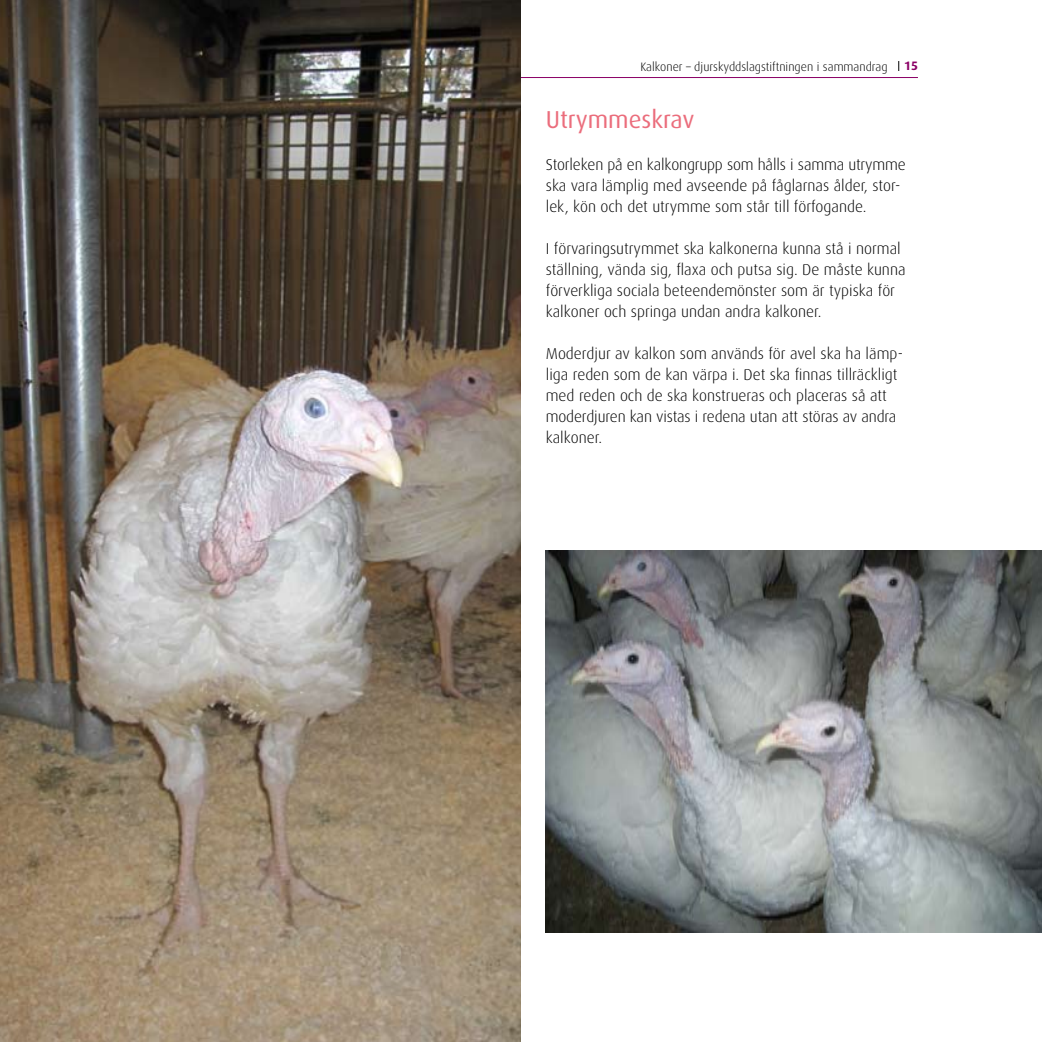
<style>
.page{position:relative;width:1042px;height:1042px;background:#fff}
.page>*{position:absolute;margin:0;border:0;box-sizing:border-box;transform-origin:0 0}
.t1{font:24.5px "Dax";color:#eb6d7c}
.t2{font:300 15.75px/21px "Dax";color:#000}
.t3{font:300 12.25px "Dax";color:#000}
.t4{font:700 12.25px "Dax";color:#8b0066}
</style>
<div class="page">
<hr style="left:124px;top:77px;width:794px;height:1px;background:#8b0066">
<img style="left:546px;top:551px;width:496px;height:382px">
<img style="left:0;top:0;width:521px;height:1042px">
<p class="t3" style="left:640px;top:60px;width:249px">Kalkoner – djurskyddslagstiftningen i sammandrag</p>
<p class="t4" style="left:904px;top:59px;width:14px">15</p>
<h1 class="t1" style="left:546px;top:106px;width:150px">Utrymmeskrav</h1>
<p class="t2" style="left:546px;top:154px;width:361px">Storleken på en kalkongrupp som hålls i samma utrymme ska vara lämplig med avseende på fåglarnas ålder, stor&shy;lek, kön och det utrymme som står till förfogande.</p>
<p class="t2" style="left:546px;top:238px;width:361px">I förvaringsutrymmet ska kalkonerna kunna stå i normal ställning, vända sig, flaxa och putsa sig. De måste kunna förverkliga sociala beteendemönster som är typiska för kalkoner och springa undan andra kalkoner.</p>
<p class="t2" style="left:546px;top:343px;width:359px">Moderdjur av kalkon som används för avel ska ha lämp&shy;liga reden som de kan värpa i. Det ska finnas tillräckligt med reden och de ska konstrueras och placeras så att moderdjuren kan vistas i redena utan att störas av andra kalkoner.</p>
</div>
